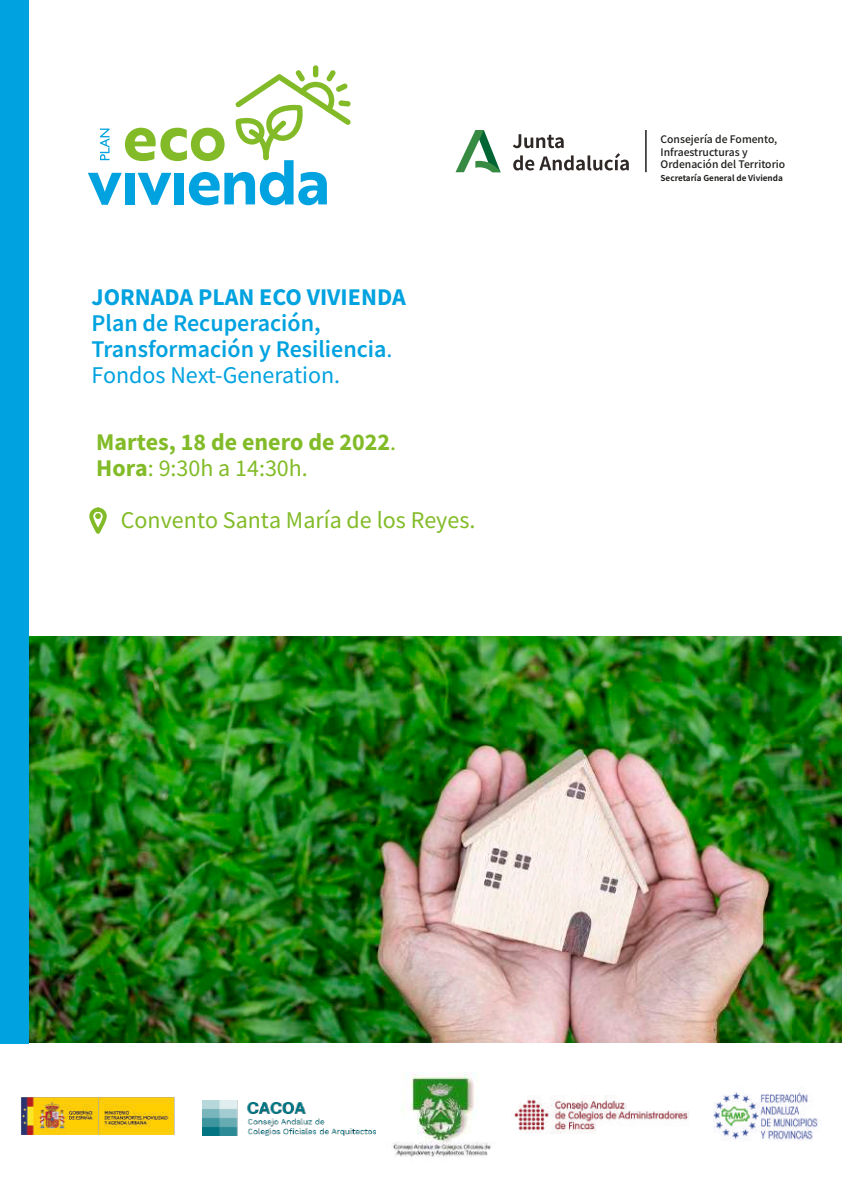
<style>
.page{position:relative;width:842px;height:1191px;background:#fff}
.page>*{position:absolute;margin:0;border:0;box-sizing:border-box;transform-origin:0 0}
.t1{font:600 24px/26px "Source Sans Pro";color:#00a2df}
.t2{font:700 24px/26px "Source Sans Pro";color:#82bb27}
.t3{font:24px "Source Sans Pro";color:#82bb27}
.t4{font:700 24px "Source Sans Pro";color:#00a2df}
.t5{font:500 10.4px/12.4px "Noto Sans HK";color:#1d1d1b}
.t6{font:700 8.2px "Noto Sans HK";color:#1d1d1b}
.s1{font-weight:400}
</style>
<div class="page">
<img style="left:29px;top:636px;width:813px;height:407px">
<div style="left:313px;top:65px;width:5px;height:12px;background:#82bb27;border-radius:3px"></div>
<svg style="left:88px;top:70px;width:263px;height:135px"></svg>
<div style="left:89px;top:507px;width:18px;height:27px;border:4px solid #82bb27;border-radius:7px"></div>
<svg style="left:95px;top:513px;width:6px;height:6px"></svg>
<svg style="left:455px;top:130px;width:46px;height:42px"></svg>
<svg style="left:513px;top:134px;width:116px;height:36px"></svg>
<hr style="left:645px;top:130px;width:2px;height:42px;background:#1d1d1b">
<img style="left:21px;top:1097px;width:154px;height:38px">
<img style="left:203px;top:1100px;width:173px;height:35px">
<img style="left:393px;top:1072px;width:98px;height:85px">
<img style="left:514px;top:1095px;width:175px;height:38px">
<img style="left:713px;top:1092px;width:107px;height:49px">
<div style="left:0;top:0;width:29px;height:1043px;background:#00a2df"></div>
<p class="t4" style="left:92px;top:280px;width:316px">JORNADA PLAN ECO VIVIENDA</p>
<p class="t1" style="left:92px;top:309px;width:303px">Plan de Recuperación,<br>Transformación y Resiliencia<span class="s1">.<br>Fondos Next-Generation.</span></p>
<p class="t2" style="left:96px;top:429px;width:301px">Martes, 18 de enero de 2022<span class="s1">.<br></span>Hora<span class="s1">: 9:30h a 14:30h.</span></p>
<p class="t3" style="left:121px;top:504px;width:356px">Convento Santa María de los Reyes.</p>
<p class="t5" style="left:660px;top:133px;width:126px">Consejería de Fomento,<br>Infraestructuras y<br>Ordenación del Territorio</p>
<p class="t6" style="left:660px;top:174px;width:124px">Secretaría General de Vivienda</p>
</div>
